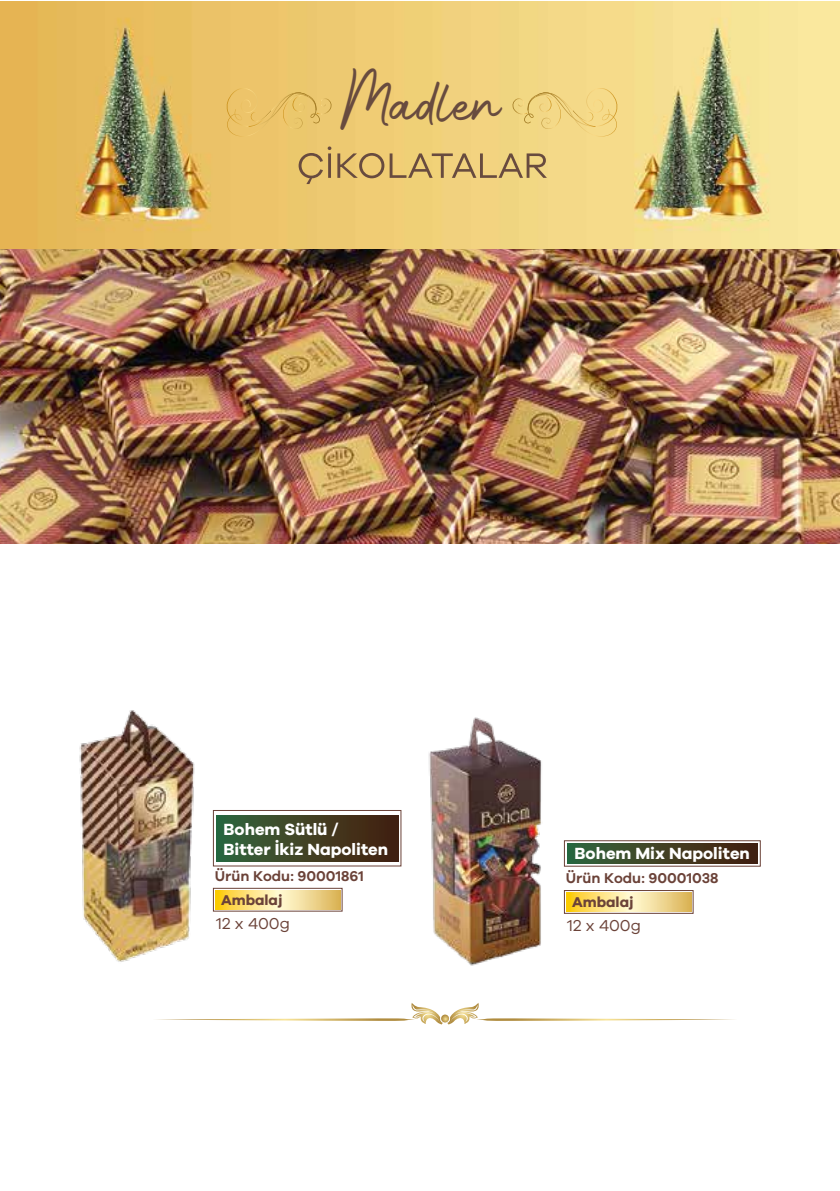
<style>
.page{position:relative;width:840px;height:1191px;background:#fff}
.page>*{position:absolute;margin:0;border:0;box-sizing:border-box;transform-origin:0 0}
.t1{font:36.4px "Photoshoot";color:#684b3f}
.t2{font:700 16.6px/20px "Galano Grotesque";color:#fff}
.t3{font:16.2px "Galano Grotesque";color:#6b4238}
.t4{font:600 14.6px "Galano Grotesque";color:#6b4238}
.t5{font:700 14.6px "Galano Grotesque";color:#6b4238}
</style>
<div class="page">
<img style="left:0;top:1px;width:839px;height:543px">
<svg style="left:512px;top:87px;width:106px;height:50px;background:#f0d582"></svg>
<svg style="left:225px;top:87px;width:106px;height:50px;background:#eac369"></svg>
<svg style="left:298px;top:146px;width:33px;height:38px"></svg>
<svg style="left:337px;top:153px;width:209px;height:25px;background:#cbac6a"></svg>
<svg style="left:156px;top:1003px;width:578px;height:21px"></svg>
<img style="left:79px;top:710px;width:116px;height:252px">
<img style="left:428px;top:717px;width:114px;height:249px">
<svg style="left:215px;top:890px;width:125px;height:19px;background:#f6dc84"></svg>
<div style="left:216px;top:815px;width:182px;height:46px;background:linear-gradient(to right,#33663d,#481e0d)"></div>
<div style="left:213px;top:810px;width:188px;height:56px;border:1px solid #6b4238"></div>
<div style="left:213px;top:888px;width:129px;height:23px;border:1px solid #6b4238"></div>
<svg style="left:566px;top:892px;width:124px;height:19px;background:#f6dd84"></svg>
<div style="left:567px;top:843px;width:189px;height:21px;background:linear-gradient(to right,#32663e,#481e0d)"></div>
<div style="left:564px;top:840px;width:196px;height:26px;border:1px solid #6b4238"></div>
<div style="left:564px;top:890px;width:129px;height:23px;border:1px solid #6b4238"></div>
<h1 class="t1" style="left:340px;top:85px;width:162px">Madlen</h1>
<p class="t2" style="left:223px;top:819px;width:166px">Bohem Sütlü /<br>Bitter İkiz Napoliten</p>
<p class="t5" style="left:221px;top:890px;width:63px">Ambalaj</p>
<p class="t3" style="left:216px;top:913px;width:75px">12 x 400g</p>
<p class="t4" style="left:215px;top:866px;width:150px">Ürün Kodu: 90001861</p>
<p class="t2" style="left:574px;top:843px;width:177px">Bohem Mix Napoliten</p>
<p class="t5" style="left:571px;top:893px;width:63px">Ambalaj</p>
<p class="t3" style="left:567px;top:915px;width:75px">12 x 400g</p>
<p class="t4" style="left:565px;top:869px;width:154px">Ürün Kodu: 90001038</p>
</div>
